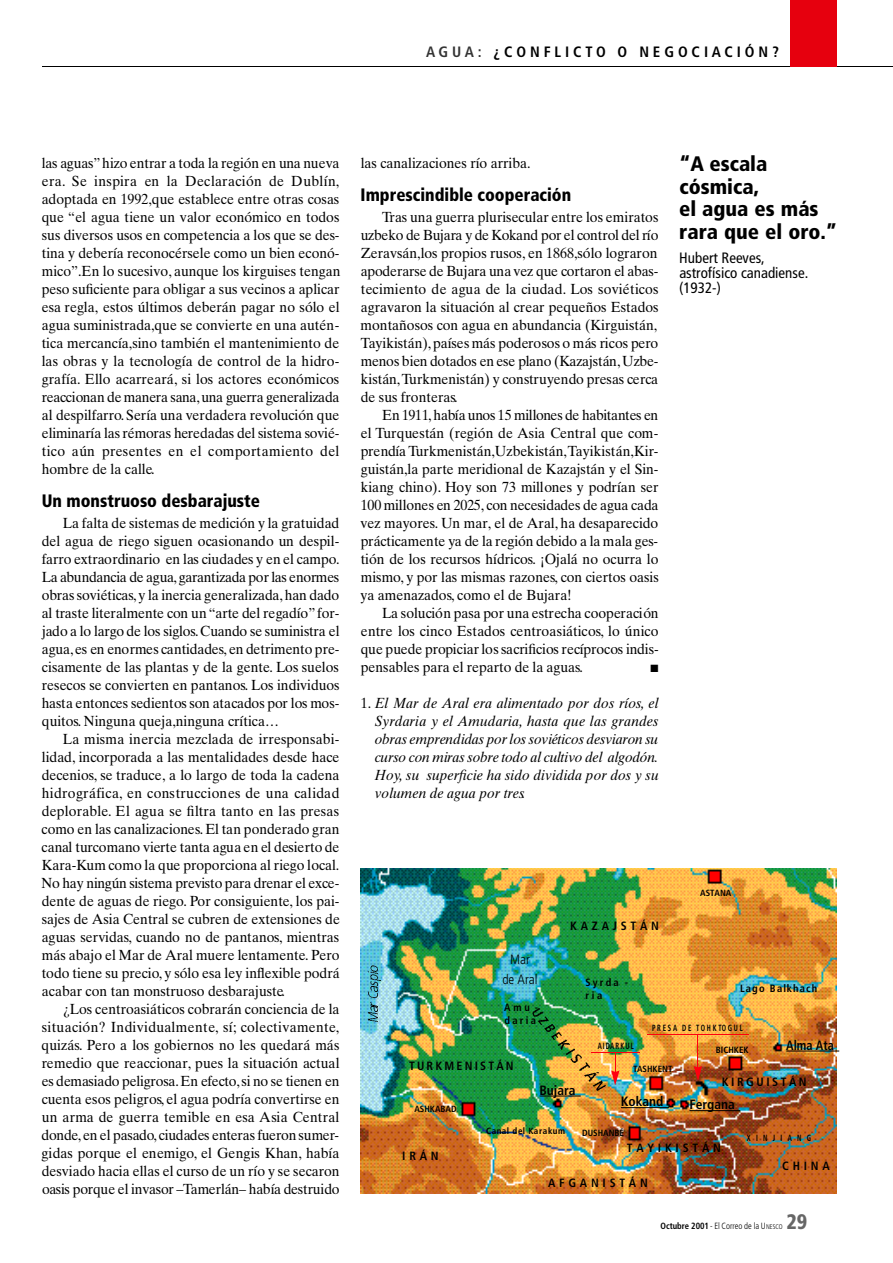
<style>
.page{position:relative;width:893px;height:1263px;background:#fff}
.page>*{position:absolute;margin:0;border:0;box-sizing:border-box;transform-origin:0 0}
.t1{font:900 condensed 21px/22.5px "Frutiger";color:#000}
.t2{font:900 condensed 21px "Frutiger";color:#666;scale:.95 1}
.t3{font:900 condensed 18px "Frutiger";color:#000;scale:.95 1}
.t4{font:condensed 15px/15px "Frutiger";color:#000}
.t5{font:700 condensed 15px "Frutiger";letter-spacing:.25em;color:#000}
.t6{font:14.7px/18px "Times Ten";color:#000;text-align:justify;scale:.95 1}
.t7{font:italic 14.7px/18px "Times Ten";color:#000;text-align:justify;scale:.95 1}
.t8{font:700 condensed 13.5px "Frutiger";color:#000}
.t9{font:300 condensed 13.5px/19.8px "Frutiger";color:#000;text-align:center}
.t10{font:700 condensed 13.5px "Frutiger";color:#000;scale:.91 1}
.t11{font:700 condensed 12px "Frutiger";color:#000}
.t12{font:700 condensed 10.5px/12.3px "Frutiger";letter-spacing:.105em;color:#000}
.t13{font:10.5px "Zapf Dingbats";color:#000}
.t14{font:700 condensed 9px "Frutiger";color:#000}
.t15{font:300 condensed 9px "Frutiger";color:#000;scale:.95 1}
.t16{font:700 condensed 9px "Frutiger";color:#000;scale:.75 1}
.t17{font:700 condensed 9px "Frutiger";letter-spacing:.23em;color:#000;scale:.75 1}
.t18{font:700 condensed 9px "Frutiger";letter-spacing:.04em;color:#000}
.s1{color:#333}
.s2{font-style:normal}
.s3{font-weight:700}
.s4{font-size:6.75px}
</style>
<div class="page">
<img style="left:360px;top:868px;width:476px;height:203px">
<img style="left:360px;top:1071px;width:476px;height:122px">
<img style="left:522px;top:1009px;width:20px;height:8px">
<img style="left:529px;top:1016px;width:20px;height:9px">
<img style="left:536px;top:1024px;width:18px;height:8px">
<img style="left:542px;top:1032px;width:19px;height:8px">
<img style="left:548px;top:1039px;width:22px;height:10px">
<img style="left:555px;top:1048px;width:19px;height:6px">
<img style="left:560px;top:1055px;width:21px;height:7px">
<img style="left:567px;top:1063px;width:22px;height:7px">
<img style="left:574px;top:1072px;width:24px;height:10px">
<img style="left:582px;top:1080px;width:23px;height:11px">
<hr style="left:786px;top:1051px;width:53px;height:1px;background:#000">
<hr style="left:539px;top:1096px;width:41px;height:1px;background:#000">
<hr style="left:689px;top:1110px;width:51px;height:1px;background:#000">
<hr style="left:621px;top:1107px;width:48px;height:1px;background:#000">
<img style="left:363px;top:1002px;width:14px;height:20px">
<img style="left:363px;top:981px;width:14px;height:17px">
<img style="left:363px;top:975px;width:17px;height:6px">
<img style="left:363px;top:966px;width:14px;height:8px">
<svg style="left:693px;top:1066px;width:9px;height:14px"></svg>
<hr style="left:697px;top:1035px;width:1px;height:33px;background:#ff000f">
<hr style="left:647px;top:1035px;width:101px;height:1px;background:#ff000f">
<svg style="left:611px;top:1054px;width:8px;height:31px"></svg>
<hr style="left:591px;top:1053px;width:48px;height:1px;background:#ff000f">
<hr style="left:42px;top:66px;width:850px;height:1px;background:#000">
<div style="left:789px;top:0;width:47px;height:67px;background:#e6000e"></div>
<p class="t5" style="left:426px;top:46px;width:354px"><span class="s1">AG UA :</span> ¿ C O N F L I C TO O NEGOCIAC I Ó N ?</p>
<p class="t6" style="left:42px;top:155px;width:316px">las aguas” hizo entrar a toda la región en una nueva e r a . Se inspira en la Declaración de Dublín, adoptada en 1992,que establece entre otras cosas que “el agua tiene un valor económico en todos sus diversos usos en competencia a los que se des&shy;tina y debería reconocérsele como un bien econó&shy;mico”.En lo sucesivo, aunque los kirguises tengan peso suficiente para obligar a sus vecinos a aplicar esa regla, estos últimos deberán pagar no sólo el agua suministrada,que se convierte en una autén&shy;tica mercancía,sino también el mantenimiento de las obras y la tecnología de control de la hidro&shy;g r a f í a . Ello acarreará, si los actores económicos reaccionan de manera sana,una guerra generalizada al despilfarro. Sería una verdadera revolución que eliminaría las rémoras heredadas del sistema sovié&shy;tico aún presentes en el comportamiento del hombre de la calle.</p>
<p class="t3" style="left:42px;top:493px;width:231px">Un monstruoso desbarajuste</p>
<p class="t6" style="left:42px;top:515px;width:315px;text-indent:21px">La falta de sistemas de medición y la gratuidad del agua de riego siguen ocasionando un despil&shy;farro extraordinario en las ciudades y en el campo.<br>La abundancia de agua,garantizada por las enormes obras soviéticas, y la inercia generalizada, han dado al traste literalmente con un “arte del regadío” f o r&shy;jado a lo largo de los siglos.Cuando se suministra el a g u a ,es en enormes cantidades, en detrimento pre&shy;cisamente de las plantas y de la gente. Los suelos resecos se convierten en pantanos. Los individuos hasta entonces sedientos son atacados por los mos&shy;quitos. Ninguna queja,ninguna crítica…</p>
<p class="t6" style="left:42px;top:731px;width:315px;text-indent:21px">La misma inercia mezclada de irresponsabi&shy;lidad, incorporada a las mentalidades desde hace decenios, se traduce, a lo largo de toda la cadena h i d r o g r á f i c a , en construcciones de una calidad d e p l o r a b l e. El agua se filtra tanto en las presas como en las canalizaciones. El tan ponderado gran canal turcomano vierte tanta agua en el desierto de K a r a - Kum como la que proporciona al riego local.<br>No hay ningún sistema previsto para drenar el exce&shy;dente de aguas de riego. Por consiguiente, los pai&shy;sajes de Asia Central se cubren de extensiones de aguas servidas, cuando no de pantanos, m i e n t r a s más abajo el Mar de Aral muere lentamente. Pero todo tiene su precio, y sólo esa ley inflexible podrá acabar con tan monstruoso desbarajuste.</p>
<p class="t6" style="left:42px;top:1001px;width:315px;text-indent:21px">¿Los centroasiáticos cobrarán conciencia de la situación? Individualmente, s í ; c o l e c t i v a m e n t e, q u i z á s. Pero a los gobiernos no les quedará más remedio que reaccionar, pues la situación actual es demasiado peligrosa.En efecto,si no se tienen en cuenta esos peligros, el agua podría convertirse en un arma de guerra temible en esa Asia Central d o n d e,en el pasado,ciudades enteras fueron sumer&shy;gidas porque el enemigo, el Gengis Khan, h a b í a desviado hacia ellas el curso de un río y se secaron oasis porque el invasor –Tamerlán– había destruido</p>
<p class="t6" style="left:360px;top:155px;width:180px">las canalizaciones río arriba.</p>
<p class="t3" style="left:360px;top:187px;width:223px">Imprescindible cooperación</p>
<p class="t6" style="left:360px;top:209px;width:315px;text-indent:21px">Tras una guerra plurisecular entre los emiratos uzbeko de Bujara y de Kokand por el control del río Zeravsán,los propios rusos, en 1868,sólo lograron apoderarse de Bujara una vez que cortaron el abas&shy;tecimiento de agua de la ciudad. Los soviéticos agravaron la situación al crear pequeños Estados montañosos con agua en abundancia (Kirguistán, Ta y i k i s t á n ) ,países más poderosos o más ricos pero menos bien dotados en ese plano (Kazajstán,U z b e&shy;k i s t á n ,Turkmenistán) y construyendo presas cerca de sus fronteras.</p>
<p class="t6" style="left:360px;top:407px;width:315px;text-indent:22px">En 1911,había unos 15 millones de habitantes en el Turquestán (región de Asia Central que com&shy;prendía Tu r k m e n i s t á n ,U z b e k i s t á n ,Ta y i k i s t á n ,K i r&shy;guistán,la parte meridional de Kazajstán y el Sin&shy;kiang chino). Hoy son 73 millones y podrían ser 100 millones en 2025, con necesidades de agua cada vez mayores. Un mar, el de Aral, ha desaparecido prácticamente ya de la región debido a la mala ges&shy;tión de los recursos hídricos. ¡Ojalá no ocurra lo mismo, y por las mismas razones, con ciertos oasis ya amenazados, como el de Bujara!</p>
<p class="t6" style="left:361px;top:605px;width:315px;text-indent:21px">La solución pasa por una estrecha cooperación entre los cinco Estados centroasiáticos, lo único que puede propiciar los sacrificios recíprocos indis&shy;pensables para el reparto de la aguas.</p>
<p class="t13" style="left:650px;top:663px;width:9px">■</p>
<p class="t7" style="left:374px;top:695px;width:300px;text-indent:-14px"><span class="s2">1.</span> El Mar de Aral era alimentado por dos ríos, el S y rdaria y el A m u d a r i a , hasta que las grandes obras emprendidas por los soviéticos desviaron su curso con miras sobre todo al cultivo del algodón.<br>Hoy, su superficie ha sido dividida por dos y su volumen de agua por tres.</p>
<h1 class="t1" style="left:679px;top:155px;width:159px">“A escala cósmica,<br>el agua es más rara que el oro.”</h1>
<p class="t4" style="left:679px;top:251px;width:130px">Hubert Reeves, astrofísico canadiense. (1932-)</p>
<p class="t11" style="left:570px;top:921px;width:90px">K A Z A J S T Á N</p>
<p class="t14" style="left:700px;top:889px;width:33px">ASTANA</p>
<p class="t9" style="left:502px;top:950px;width:37px">Mar<br>de Aral</p>
<p class="t12" style="left:504px;top:1002px;width:35px">A m u - d a r i a</p>
<p class="t11" style="left:409px;top:1061px;width:106px">T U R K M E N I S T Á N</p>
<p class="t14" style="left:414px;top:1105px;width:44px">ASHKABAD</p>
<p class="t8" style="left:539px;top:1084px;width:38px">Bujara</p>
<p class="t12" style="left:585px;top:977px;width:44px">S y r d a - r i a</p>
<p class="t16" style="left:597px;top:1042px;width:50px">A I DA R K U L</p>
<p class="t12" style="left:740px;top:983px;width:79px">Lago Balkhach</p>
<p class="t17" style="left:652px;top:1024px;width:122px">PRESA DE TO H K TO G U L</p>
<p class="t14" style="left:716px;top:1046px;width:34px">BICHKEK</p>
<p class="t10" style="left:786px;top:1040px;width:54px">Alma Ata</p>
<p class="t14" style="left:633px;top:1065px;width:41px">TASHKENT</p>
<p class="t11" style="left:721px;top:1077px;width:86px">K I R G U I S T Á N</p>
<p class="t8" style="left:620px;top:1096px;width:44px">Kokand</p>
<p class="t8" style="left:689px;top:1099px;width:47px">Fergana</p>
<p class="t11" style="left:402px;top:1151px;width:38px">I R Á N</p>
<p class="t18" style="left:486px;top:1128px;width:81px">Canal del Karakum</p>
<p class="t14" style="left:582px;top:1129px;width:44px">DUSHANBÉ</p>
<p class="t11" style="left:627px;top:1143px;width:95px">T A Y I K I S T Á N</p>
<p class="t11" style="left:548px;top:1178px;width:101px">A F G A N I S T Á N</p>
<p class="t16" style="left:747px;top:1134px;width:87px">X I N J I A N G</p>
<p class="t11" style="left:782px;top:1161px;width:49px">C H I N A</p>
<p class="t15" style="left:660px;top:1222px;width:130px"><span class="s3">Octubre 2001</span>- El Correo de la U<span class="s4">NESCO</span></p>
<h1 class="t2" style="left:786px;top:1214px;width:23px">29</h1>
</div>
